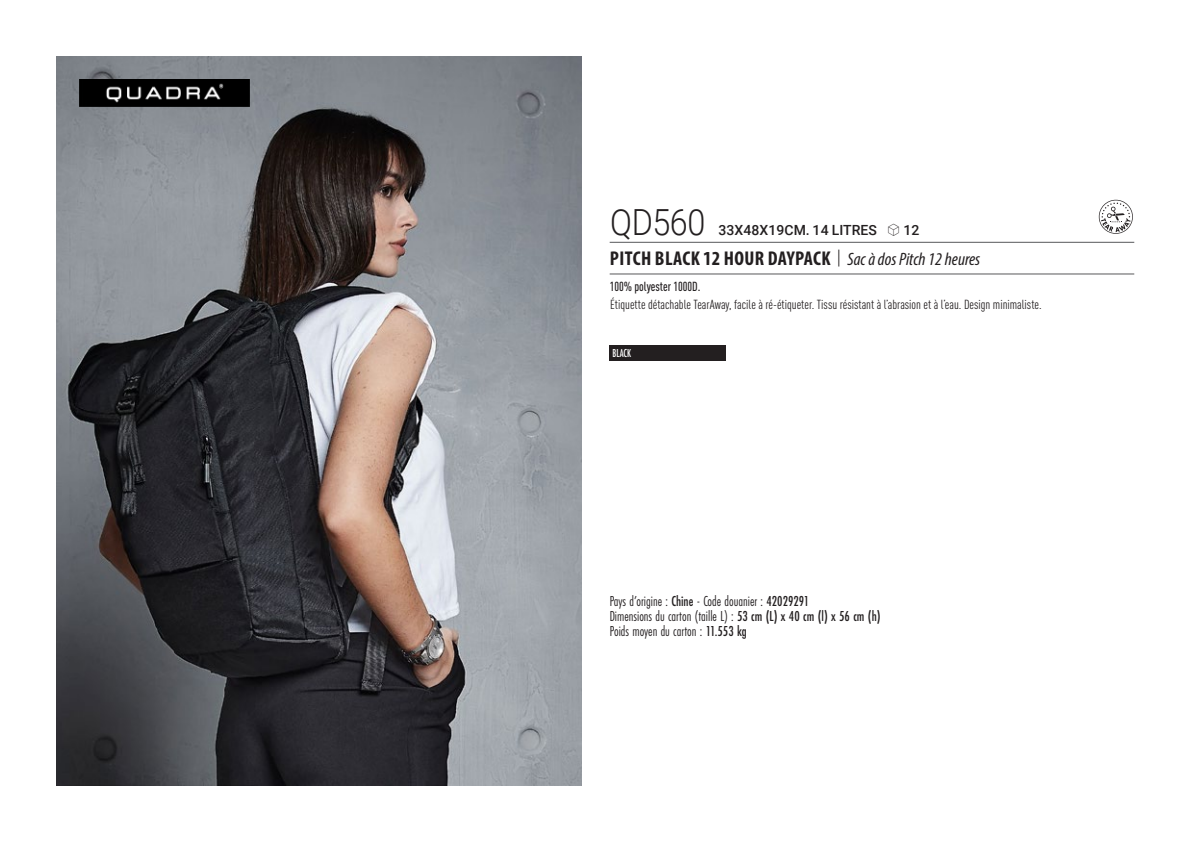
<style>
.page{position:relative;width:1191px;height:842px;background:#fff}
.page>*{position:absolute;margin:0;border:0;box-sizing:border-box;transform-origin:0 0}
.t1{font:300 36px "Roboto";letter-spacing:-.015em;color:#231f20;scale:.9 1}
.t2{font:700 condensed 20px "Myriad Pro";letter-spacing:.02em;color:#231f20}
.t3{font:15px "Futura PT Cond";color:#231f20;scale:.95 1}
.t4{font:500 14px "Roboto";letter-spacing:.005em;color:#231f20}
.t5{font:condensed 13px "DIN Pro";color:#231f20}
.grammage_2020{font:500 condensed 13px "DIN Pro";color:#231f20;scale:.95 1}
.Coloris_nuancier_bla{font:500 12px "Futura PT Cond";letter-spacing:-.01em;color:#fff;scale:.9 1}
.s1{font-family:"Linotype Shapeshifter";font-weight:400;font-size:16px}
.s2{font-family:"Roboto Condensed";font-weight:300;font-stretch:normal}
.s3{font-family:"Myriad Variable Concept";font-weight:400;font-style:italic;font-stretch:normal;font-size:18px}
.s4{font-weight:500}
</style>
<div class="page">
<img style="left:57px;top:57px;width:524px;height:728px">
<img style="left:79px;top:79px;width:170px;height:28px">
<div style="left:609px;top:345px;width:117px;height:16px;background:#231f20"></div>
<svg style="left:1098px;top:200px;width:34px;height:34px"></svg>
<hr style="left:609px;top:242px;width:525px;height:1px;background:#57585a">
<hr style="left:609px;top:274px;width:525px;height:1px;background:#57585a">
<p class="t1" style="left:610px;top:197px;width:107px">QD560</p>
<p class="t4" style="left:718px;top:220px;width:203px">33X48X19CM. 14 LITRES <span class="s1">S</span> 12</p>
<p class="t2" style="left:610px;top:246px;width:372px">PITCH BLACK 12 HOUR DAYPACK <span class="s2">|</span> <span class="s3">Sac à dos Pitch 12 heures</span></p>
<p class="grammage_2020" style="left:609px;top:277px;width:97px">100% polyester 1000D.</p>
<p class="t5" style="left:610px;top:295px;width:433px">Étiquette détachable TearAway, facile à ré-étiqueter. Tissu résistant à l’abrasion et à l’eau. Design minimaliste.</p>
<p class="Coloris_nuancier_bla" style="left:612px;top:346px;width:22px">BLACK</p>
<p class="t3" style="left:609px;top:592px;width:212px">Pays d’origine : <span class="s4">Chine</span> - Code douanier : <span class="s4">42029291</span></p>
<p class="t3" style="left:609px;top:607px;width:287px">Dimensions du carton (taille L) : <span class="s4">53 cm (L) x 40 cm (l) x 56 cm (h)</span></p>
<p class="t3" style="left:609px;top:622px;width:146px">Poids moyen du carton : <span class="s4">11.553 kg</span></p>
</div>
